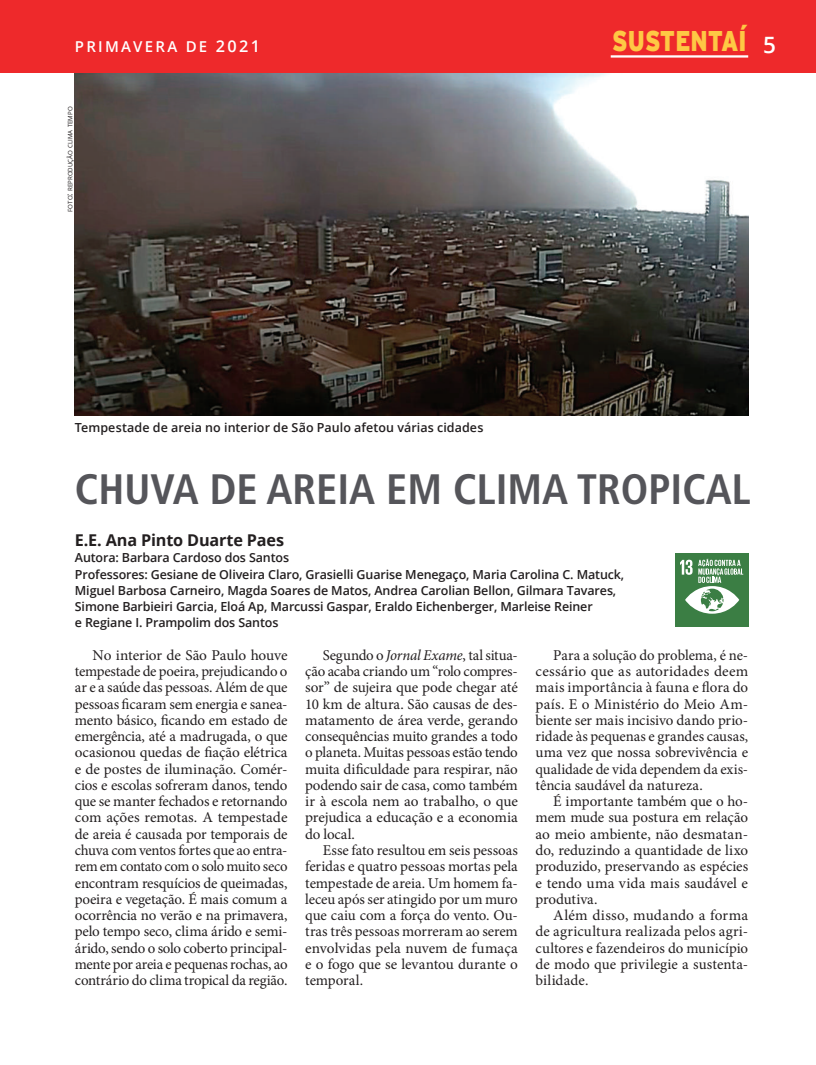
<style>
.page{position:relative;width:816px;height:1065px;background:#fff}
.page>*{position:absolute;margin:0;border:0;box-sizing:border-box;transform-origin:0 0}
.t1{font:700 condensed 42.5px "Frutiger LT Std";color:#55555a}
.t2{font:900 28.38px "Interstate Mono";color:#fec844;scale:.81 1}
.t3{font:700 16.25px "Open Sans";letter-spacing:-.01em;color:#231f20}
.t4{font:15px/16.2px "Minion Pro";letter-spacing:-.005em;color:#231f20;text-align:justify}
.t5{font:600 15px "Open Sans";letter-spacing:.15em;color:#fff}
.t6{font:600 12.5px/16.2px "Open Sans";letter-spacing:-.01em;color:#231f20}
.t7{font:6.12px "Open Sans";color:#231f20}
.s1{font-size:16.25px}
.s2{font-size:8.75px}
.s3{font-style:italic}
</style>
<div class="page">
<img style="left:75px;top:73px;width:673px;height:343px">
<div style="left:0;top:0;width:816px;height:73px;background:#ee292b"></div>
<div style="left:675px;top:553px;width:73px;height:74px;background:#3b7e44"></div>
<svg style="left:680px;top:558px;width:63px;height:55px"></svg>
<hr style="left:611px;top:55px;width:137px;height:3px;background:#fff">
<p class="t5" style="left:75px;top:36px;width:187px">primavera d e <span class="s1">2021</span></p>
<p class="t7" style="left:66px;top:212px;width:107px;rotate:-90deg">foto<span class="s2">:</span> reprodução clima tempo</p>
<p class="t6" style="left:75px;top:419px;width:410px">Tempestade de areia no interior de São Paulo afetou várias cidades</p>
<h2 class="t2" style="left:612px;top:25px;width:203px">SUSTENTAÍ <sub>5</sub></h2>
<h1 class="t1" style="left:75px;top:463px;width:677px">CHUVA DE AREIA EM CLIMA TROPICAL</h1>
<p class="t3" style="left:75px;top:528px;width:211px">E.E. Ana Pinto Duarte Paes</p>
<p class="t6" style="left:75px;top:549px;width:551px">Autora: Barbara Cardoso dos Santos<br>Professores: Gesiane de Oliveira Claro, Grasielli Guarise Menegaço, Maria Carolina C. Matuck, M iguel Barbosa Carneiro, M agda Soares de M atos, Andrea Carolian Bellon, Gilmara Tavares, Simone Barbieiri Garcia, Eloá Ap, Marcussi Gaspar, Eraldo Eichenberger, Marleise Reiner<br>e Regiane I . Prampolim dos Santos</p>
<p class="t4" style="left:75px;top:646px;width:214px;text-indent:18px">No interior de São Paulo houve tempestade de poeira, prejudicando o ar e a saúde das pessoas. Além de que pessoas ficaram sem energia e sanea&shy;mento básico, ficando em estado de emergência, até a madrugada, o que ocasionou quedas de fiação elétrica e de postes de iluminação. Comér&shy;cios e escolas sofreram danos, tendo que se manter fechados e retornando com ações remotas. A tempestade de areia é causada por temporais de chuva com ventos fortes que ao entra&shy;rem em contato com o solo muito seco encontram resquícios de queimadas, poeira e vegetação. É mais comum a ocorrência no verão e na primavera, pelo tempo seco, clima árido e semi&shy;árido, sendo o solo coberto principal&shy;mente por areia e pequenas rochas, ao contrário do clima tropical da região.</p>
<p class="t4" style="left:305px;top:646px;width:214px;text-indent:18px">Segundo o <span class="s3">Jornal Exame</span>, tal situa&shy;ção acaba criando um “rolo compres&shy;sor” de sujeira que pode chegar até 10 km de altura. São causas de des&shy;matamento de área verde, gerando consequências muito grandes a todo o planeta. Muitas pessoas estão tendo muita dificuldade para respirar, não podendo sair de casa, como também ir à escola nem ao trabalho, o que prejudica a educação e a economia do local.</p>
<p class="t4" style="left:305px;top:841px;width:214px;text-indent:18px">Esse fato resultou em seis pessoas feridas e quatro pessoas mortas pela tempestade de areia. Um homem fa&shy;leceu após ser atingido por um muro que caiu com a força do vento. Ou&shy;tras três pessoas morreram ao serem envolvidas pela nuvem de fumaça e o fogo que se levantou durante o temporal.</p>
<p class="t4" style="left:536px;top:646px;width:214px;text-indent:18px">Para a solução do problema, é ne&shy;cessário que as autoridades deem mais importância à fauna e flora do país. E o Ministério do Meio Am&shy;biente ser mais incisivo dando prio&shy;ridade às pequenas e grandes causas, uma vez que nossa sobrevivência e qualidade de vida dependem da exis&shy;tência saudável da natureza.</p>
<p class="t4" style="left:536px;top:793px;width:214px;text-indent:18px">É importante também que o ho&shy;mem mude sua postura em relação ao meio ambiente, não desmatan&shy;do, reduzindo a quantidade de lixo produzido, preservando as espécies e tendo uma vida mais saudável e produtiva.</p>
<p class="t4" style="left:536px;top:906px;width:214px;text-indent:18px">Além disso, mudando a forma de agricultura realizada pelos agri&shy;cultores e fazendeiros do município de modo que privilegie a sustenta&shy;bilidade.</p>
</div>
